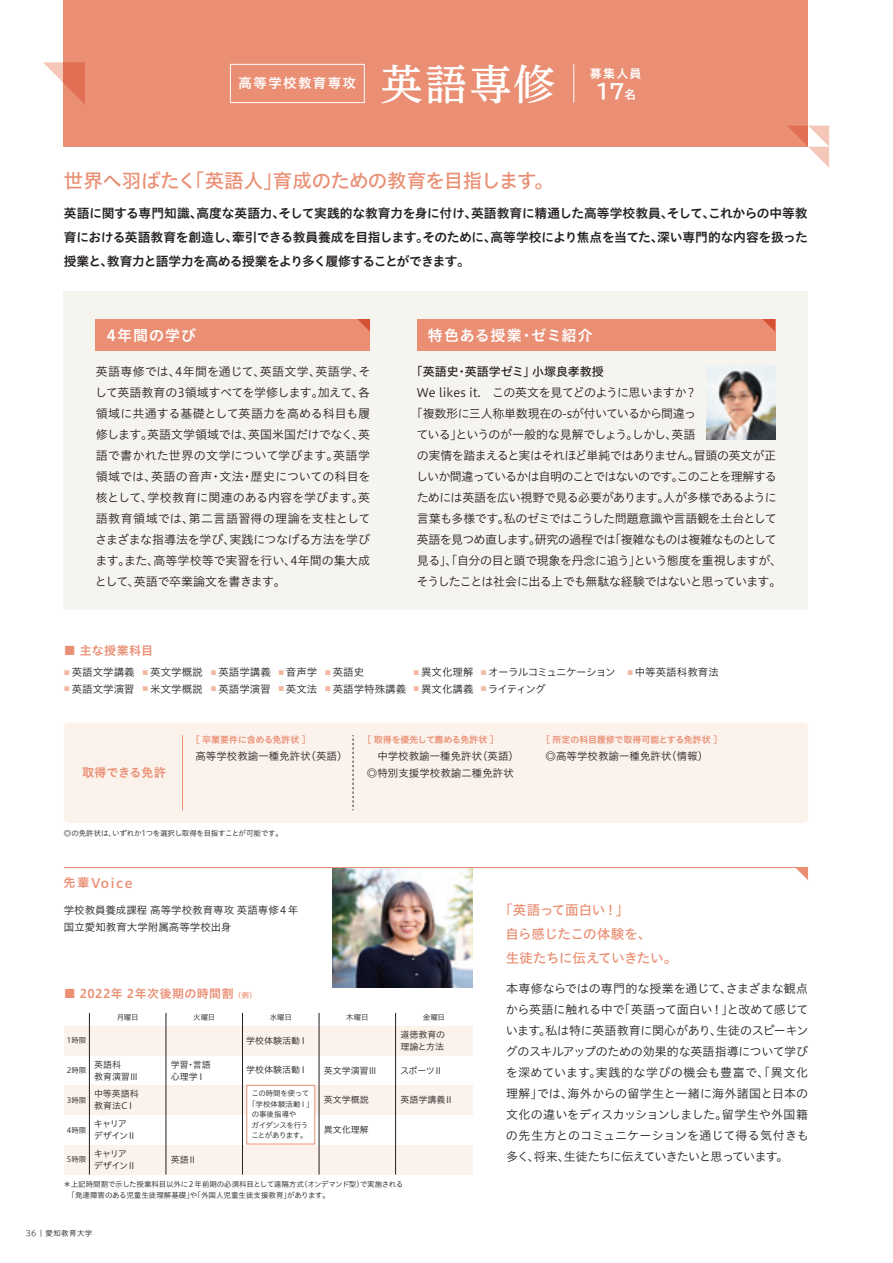
<style>
.page{position:relative;width:893px;height:1263px;background:#fff}
.page>*{position:absolute;margin:0;border:0;box-sizing:border-box;transform-origin:0 0}
.t1{font:500 42px "PUD Reimin Pr 6 N";color:#fff}
.t2{font:19.5px "Hiragino UD Sans Std N W5";letter-spacing:-.025em;color:#ea8f74}
.t3{font:15px "Hiragino UD Sans Std N W6";letter-spacing:.045em;color:#fff}
.t4{font:15px "Hiragino UD Sans Std N W6";letter-spacing:.065em;color:#fff}
.t5{font:13.5px/24px "Hiragino UD Sans Std N W5";letter-spacing:-.02em;color:#ea8f74}
.t6{font:13.5px "Hiragino UD Sans Std N W6";letter-spacing:.1em;color:#fff}
.t7{font:500 13.5px "Clarimo UDPE";letter-spacing:.12em;color:#ea8f74}
.t8{font:12.75px/24px "Hiragino UD Sans Std N W6";letter-spacing:-.04em;color:#231f20;text-align:justify}
.t9{font:12px/21px "Hiragino UD Sans Std N W3";letter-spacing:-.045em;color:#231f20;text-align:justify}
.t10{font:12px "Hiragino UD Sans Std N W3";letter-spacing:-.07em;color:#231f20}
.t11{font:12px "Hiragino UD Sans Std N W6";letter-spacing:.04em;color:#ea8f74}
.t12{font:12px "Hiragino UD Sans Std N W5";color:#231f20}
.t13{font:12px "Hiragino UD Sans Std N W6";color:#ea8f74}
.t14{font:12px "Hiragino UD Sans Std N W6";color:#fff}
.t15{font:10.5px/16.5px "Hiragino UD Sans Std N W3";color:#231f20}
.t16{font:10.5px "Hiragino UD Sans Std N W3";letter-spacing:-.07em;color:#231f20}
.t17{font:9px/12px "Hiragino UD Sans Std N W3";color:#231f20}
.t18{font:9px "Hiragino UD Sans Std N W6";letter-spacing:-.02em;color:#ea8f74}
.t19{font:9px/12px "Hiragino UD Sans Std N W3";letter-spacing:-.12em;color:#231f20}
.t20{font:7.5px/10.5px "Hiragino UD Sans Std N W3";letter-spacing:-.015em;color:#231f20}
.t21{font:7.5px "Hiragino UD Sans Std N W3";letter-spacing:-.06em;color:#231f20}
.t22{font:7.5px "Hiragino UD Sans Std N W3";letter-spacing:-.08em;color:#231f20}
.s1{font-family:"TBUD Go Std";font-weight:700;font-size:20.25px}
.s2{font-family:"Hiragino UD Sans Std N W6";font-weight:400;font-size:12px}
.s3{font-size:7.2px}
.s4{font-family:"TBUD Go Std Super";font-weight:300}
</style>
<div class="page">
<div style="left:64px;top:291px;width:744px;height:319px;background:#f5f4ef"></div>
<div style="left:64px;top:0;width:744px;height:147px;background:#ea8f74"></div>
<img style="left:333px;top:868px;width:139px;height:119px">
<svg style="left:796px;top:868px;width:12px;height:12px"></svg>
<div style="left:64px;top:1026px;width:408px;height:29px;background:#fcf2ec"></div>
<div style="left:64px;top:1085px;width:408px;height:30px;background:#fcf2ec"></div>
<div style="left:64px;top:1145px;width:408px;height:29px;background:#fcf2ec"></div>
<hr style="left:89px;top:1013px;width:1px;height:161px;background:#231f20">
<hr style="left:166px;top:1013px;width:1px;height:161px;background:#231f20">
<hr style="left:242px;top:1013px;width:1px;height:161px;background:#231f20">
<hr style="left:319px;top:1013px;width:1px;height:161px;background:#231f20">
<hr style="left:395px;top:1013px;width:1px;height:161px;background:#231f20">
<div style="left:64px;top:722px;width:744px;height:101px;background:#fcf2ec;border-radius:4px"></div>
<hr style="left:182px;top:735px;width:1px;height:75px;background:#ea8f74">
<svg style="left:353px;top:735px;width:1px;height:75px"></svg>
<hr style="left:64px;top:867px;width:744px;height:1px;background:#ea8f74">
<div style="left:247px;top:1085px;width:68px;height:59px;background:#fff"></div>
<div style="left:246px;top:1085px;width:69px;height:59px;border:1px solid #ea8f74"></div>
<hr style="left:573px;top:64px;width:1px;height:39px;background:#fff">
<div style="left:230px;top:64px;width:135px;height:39px;border:1px solid #fff"></div>
<div style="left:96px;top:319px;width:274px;height:32px;background:#ea8f74"></div>
<div style="left:417px;top:319px;width:358px;height:32px;background:#ea8f74"></div>
<img style="left:706px;top:365px;width:69px;height:74px">
<svg style="left:357px;top:319px;width:13px;height:13px"></svg>
<svg style="left:763px;top:319px;width:12px;height:13px"></svg>
<svg style="left:788px;top:126px;width:41px;height:42px"></svg>
<svg style="left:43px;top:62px;width:42px;height:43px"></svg>
<p class="t6" style="left:239px;top:73px;width:119px">高等学校教育専攻</p>
<h1 class="t1" style="left:381px;top:49px;width:257px">英語専修 <span class="s1">17</span><span class="s2">名</span></h1>
<p class="t14" style="left:590px;top:64px;width:53px">募集人員</p>
<h2 class="t2" style="left:64px;top:166px;width:492px">世界へ羽ばたく「英語人」育成のための教育を目指します。</h2>
<p class="t8" style="left:64px;top:201px;width:746px">英語に関する専門知識、高度な英語力、そして実践的な教育力を身に付け、英語教育に精通した高等学校教員、そして、これからの中等教育における英語教育を創造し、牽引できる教員養成を目指します。そのために、高等学校により焦点を当てた、深い専門的な内容を扱った授業と、教育力と語学力を高める授業をより多く履修することができます。</p>
<p class="t4" style="left:107px;top:323px;width:91px">4年間の学び</p>
<p class="t3" style="left:428px;top:323px;width:167px">特色ある授業・ゼミ紹介</p>
<p class="t9" style="left:95px;top:360px;width:277px">英語専修では、4年間を通じて、英語文学、英語学、そして英語教育の3領域すべてを学修します。加えて、各領域に共通する基礎として英語力を高める科目も履修します。英語文学領域では、英国米国だけでなく、英語で書かれた世界の文学について学びます。英語学領域では、英語の音声・文法・歴史についての科目を核として、学校教育に関連のある内容を学びます。英語教育領域では、第二言語習得の理論を支柱としてさまざまな指導法を学び、実践につなげる方法を学びます。また、高等学校等で実習を行い、4年間の集大成として、英語で卒業論文を書きます。</p>
<p class="t12" style="left:411px;top:362px;width:194px">「英語史・英語学ゼミ」小塚良孝教授</p>
<p class="t9" style="left:417px;top:381px;width:281px">We likes it.　この英文を見てどのように思いますか？</p>
<p class="t9" style="left:411px;top:402px;width:287px">「複数形に三人称単数現在の-sが付いているから間違っ</p>
<p class="t9" style="left:416px;top:423px;width:281px">ている」というのが一般的な見解でしょう。しかし、英語</p>
<p class="t9" style="left:417px;top:444px;width:361px">の実情を踏まえると実はそれほど単純ではありません。冒頭の英文が正</p>
<p class="t10" style="left:416px;top:467px;width:362px">しいか間違っているかは自明のことではないのです。このことを理解する</p>
<p class="t9" style="left:417px;top:486px;width:361px">ためには英語を広い視野で見る必要があります。人が多様であるように</p>
<p class="t9" style="left:417px;top:507px;width:361px">言葉も多様です。私のゼミではこうした問題意識や言語観を土台として</p>
<p class="t9" style="left:417px;top:528px;width:361px">英語を見つめ直します。研究の過程では「複雑なものは複雑なものとして</p>
<p class="t9" style="left:417px;top:549px;width:367px">見る」、「自分の目と頭で現象を丹念に追う」という態度を重視しますが、</p>
<p class="t9" style="left:417px;top:570px;width:366px">そうしたことは社会に出る上でも無駄な経験ではないと思っています。</p>
<p class="t11" style="left:64px;top:641px;width:91px">■ 主な授業科目</p>
<p class="t15" style="left:64px;top:664px;width:72px"><sup>■</sup> 英語文学講義</p>
<p class="t15" style="left:64px;top:680px;width:72px"><sup>■</sup> 英語文学演習</p>
<p class="t15" style="left:142px;top:664px;width:62px"><sup>■</sup> 英文学概説</p>
<p class="t15" style="left:142px;top:680px;width:62px"><sup>■</sup> 米文学概説</p>
<p class="t15" style="left:210px;top:664px;width:62px"><sup>■</sup> 英語学講義</p>
<p class="t15" style="left:210px;top:680px;width:62px"><sup>■</sup> 英語学演習</p>
<p class="t15" style="left:278px;top:664px;width:41px"><sup>■</sup> 音声学</p>
<p class="t15" style="left:278px;top:680px;width:41px"><sup>■</sup> 英文法</p>
<p class="t15" style="left:325px;top:664px;width:41px"><sup>■</sup> 英語史</p>
<p class="t15" style="left:325px;top:680px;width:83px"><sup>■</sup> 英語学特殊講義</p>
<p class="t15" style="left:413px;top:664px;width:62px"><sup>■</sup> 異文化理解</p>
<p class="t15" style="left:413px;top:680px;width:62px"><sup>■</sup> 異文化講義</p>
<p class="t16" style="left:481px;top:665px;width:137px"><sup>■</sup> オーラルコミュニケーション</p>
<p class="t15" style="left:481px;top:680px;width:66px"><sup>■</sup> ライティング</p>
<p class="t15" style="left:627px;top:664px;width:93px"><sup>■</sup> 中等英語科教育法</p>
<p class="t13" style="left:82px;top:763px;width:85px">取得できる免許</p>
<p class="t18" style="left:191px;top:733px;width:122px">［ 卒業要件に含める免許状 ］</p>
<p class="t15" style="left:195px;top:747px;width:154px">高等学校教諭一種免許状（英語）</p>
<p class="t20" style="left:64px;top:827px;width:221px">◎の免許状は、いずれか1つを選択し取得を目指すことが可能です。</p>
<p class="t7" style="left:64px;top:872px;width:71px"><span class="s2">先輩</span>Voice</p>
<p class="t15" style="left:64px;top:901px;width:236px">学校教員養成課程 高等学校教育専攻 英語専修４年国立愛知教育大学附属高等学校出身</p>
<p class="t18" style="left:363px;top:733px;width:138px">［ 取得を優先して薦める免許状 ］</p>
<p class="t15" style="left:367px;top:747px;width:154px">　中学校教諭一種免許状（英語）◎特別支援学校教諭二種免許状</p>
<p class="t18" style="left:541px;top:733px;width:183px">［ 所定の科目履修で取得可能とする免許状 ］</p>
<p class="t15" style="left:546px;top:747px;width:164px">◎高等学校教諭一種免許状（情報）</p>
<p class="t5" style="left:505px;top:897px;width:173px;text-indent:-6px">「英語って面白い！」<br>自ら感じたこの体験を、<br>生徒たちに伝えていきたい。</p>
<p class="t11" style="left:64px;top:984px;width:194px">■ 2022年 2年次後期の時間割 <span class="s3">（例）</span></p>
<p class="t20" style="left:117px;top:1011px;width:23px">月曜日</p>
<p class="t20" style="left:193px;top:1011px;width:24px">火曜日</p>
<p class="t20" style="left:270px;top:1011px;width:24px">水曜日</p>
<p class="t20" style="left:346px;top:1011px;width:24px">木曜日</p>
<p class="t20" style="left:423px;top:1011px;width:24px">金曜日</p>
<p class="t17" style="left:94px;top:1058px;width:46px">英語科<br>教育演習Ⅲ</p>
<p class="t17" style="left:400px;top:1028px;width:46px">道徳教育の理論と方法</p>
<p class="t17" style="left:400px;top:1064px;width:44px">スポーツⅡ</p>
<p class="t17" style="left:246px;top:1034px;width:63px">学校体験活動Ⅰ</p>
<p class="t17" style="left:246px;top:1063px;width:63px">学校体験活動Ⅰ</p>
<p class="t20" style="left:67px;top:1035px;width:21px">1時限</p>
<p class="t20" style="left:67px;top:1064px;width:21px">2時限</p>
<p class="t17" style="left:324px;top:1064px;width:55px">英文学演習Ⅲ</p>
<p class="t17" style="left:324px;top:1093px;width:46px">英文学概説</p>
<p class="t17" style="left:171px;top:1058px;width:42px">学習・言語心理学Ⅰ</p>
<p class="t17" style="left:94px;top:1087px;width:46px">中等英語科教育法CⅠ</p>
<p class="t19" style="left:94px;top:1117px;width:44px">キャリアデザインⅡ</p>
<p class="t19" style="left:94px;top:1147px;width:44px">キャリアデザインⅡ</p>
<p class="t20" style="left:251px;top:1088px;width:59px">この時間を使って</p>
<p class="t20" style="left:248px;top:1098px;width:67px">「学校体験活動Ⅰ」</p>
<p class="t20" style="left:252px;top:1109px;width:46px">の事後指導や</p>
<p class="t21" style="left:252px;top:1119px;width:58px">ガイダンスを行う</p>
<p class="t22" style="left:251px;top:1130px;width:58px">ことがあります。</p>
<p class="t17" style="left:400px;top:1093px;width:55px">英語学講義Ⅱ</p>
<p class="t20" style="left:67px;top:1094px;width:21px">3時限</p>
<p class="t20" style="left:67px;top:1124px;width:21px">4時限</p>
<p class="t17" style="left:324px;top:1123px;width:46px">異文化理解</p>
<p class="t20" style="left:67px;top:1154px;width:21px">5時限</p>
<p class="t17" style="left:171px;top:1153px;width:28px">英語Ⅱ</p>
<p class="t20" style="left:64px;top:1178px;width:341px">＊上記時間割で示した授業科目以外に２年前期の必須科目として遠隔方式（オンデマンド型）で実施される　「発達障害のある児童生徒理解基礎」や「外国人児童生徒支援教育」があります。</p>
<p class="t20" style="left:26px;top:1227px;width:68px"><span class="s4">36</span> | 愛知教育大学</p>
<p class="t9" style="left:506px;top:977px;width:305px">本専修ならではの専門的な授業を通じて、さまざまな観点から英語に触れる中で「英語って面白い！」と改めて感じています。私は特に英語教育に関心があり、生徒のスピーキングのスキルアップのための効果的な英語指導について学びを深めています。実践的な学びの機会も豊富で、「異文化理解」では、海外からの留学生と一緒に海外諸国と日本の文化の違いをディスカッションしました。留学生や外国籍の先生方とのコミュニケーションを通じて得る気付きも多く、将来、生徒たちに伝えていきたいと思っています。</p>
</div>
